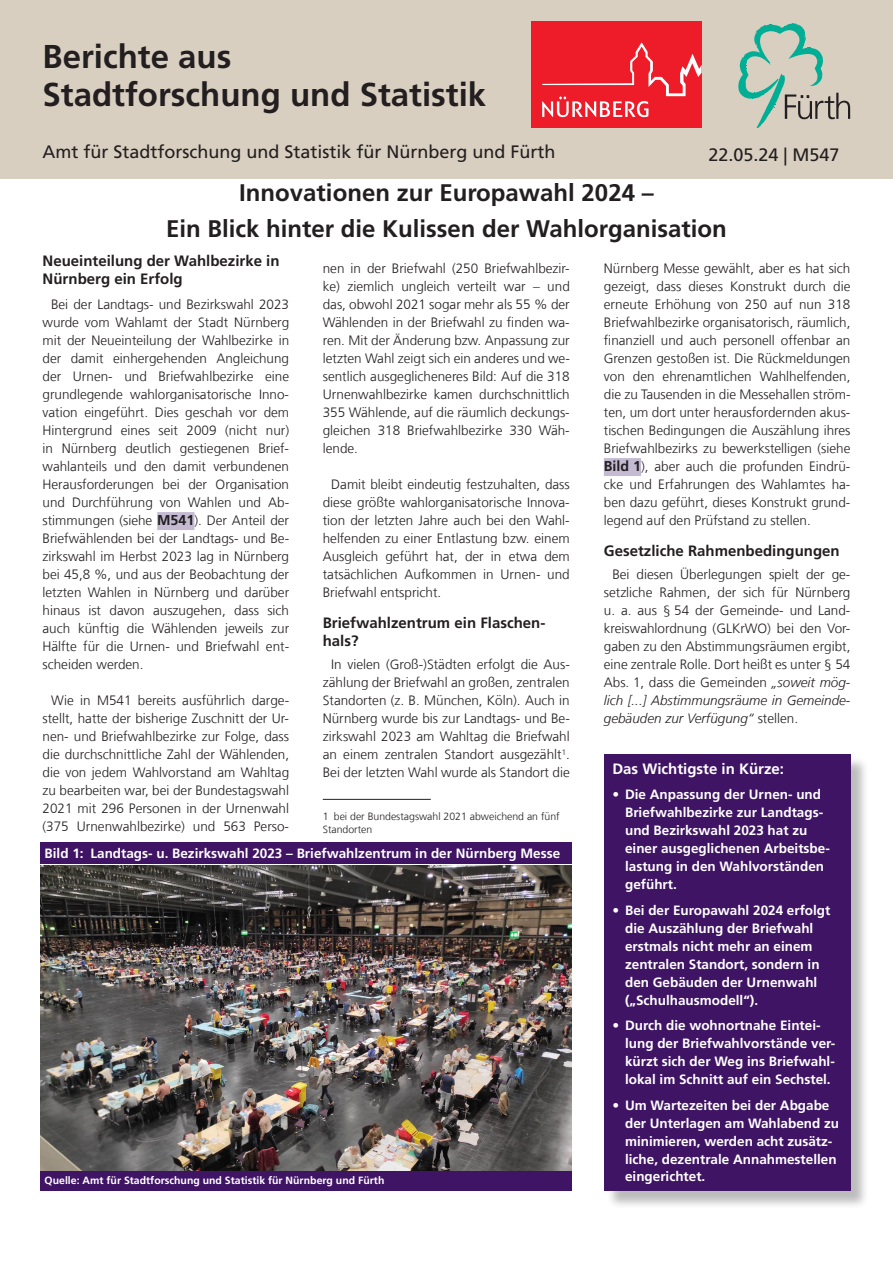
<style>
.page{position:relative;width:893px;height:1263px;background:#fff}
.page>*{position:absolute;margin:0;border:0;box-sizing:border-box;transform-origin:0 0}
.t1{font:700 33px/37.5px "Frutiger LT Com";color:#231f20}
.t2{font:700 24px/36px "Frutiger LT Com";color:#231f20;text-align:center}
.t3{font:18px "Frutiger LT Com";color:#231f20}
.t4{font:700 15px/18px "Frutiger LT Com";color:#231f20}
.t5{font:700 15px "Frutiger LT Com";color:#fff}
.t6{font:300 13.5px/18px "Frutiger LT Com";color:#231f20;text-align:justify}
.t7{font:700 13.5px/18px "Frutiger LT Com";color:#fff}
.t8{font:700 10.5px "Frutiger LT Com";color:#fff}
.t9{font:300 10.5px/12.6px "Frutiger LT Com";color:#231f20}
.s1{font-weight:700;font-size:14.25px}
.s2{font-style:italic}
</style>
<div class="page">
<div style="left:0;top:0;width:893px;height:179px;background:#d9cfc1"></div>
<div style="left:531px;top:21px;width:171px;height:107px;background:#ee1c28"></div>
<svg style="left:542px;top:42px;width:160px;height:75px"></svg>
<svg style="left:738px;top:23px;width:112px;height:105px"></svg>
<div style="left:157px;top:512px;width:37px;height:18px;background:#c4bbd3"></div>
<div style="left:604px;top:458px;width:37px;height:18px;background:#c4bbd3"></div>
<hr style="left:323px;top:799px;width:108px;height:1px;background:#231f20">
<div style="left:606px;top:756px;width:263px;height:454px;background:#231f20;opacity:.3"></div>
<div style="left:604px;top:754px;width:246px;height:437px;background:#3f1464"></div>
<div style="left:40px;top:842px;width:532px;height:21px;background:#3f1464"></div>
<div style="left:40px;top:1169px;width:532px;height:22px;background:#3f1464"></div>
<img style="left:40px;top:865px;width:532px;height:305px">
<h1 class="t1" style="left:43px;top:38px;width:445px">Berichte aus<br>Stadtforschung und Statistik</h1>
<h3 class="t3" style="left:43px;top:141px;width:515px">Amt für Stadtforschung und Statistik für Nürnberg und Fürth</h3>
<h3 class="t3" style="left:708px;top:144px;width:133px">22.05.24 | M547</h3>
<h2 class="t2" style="left:166px;top:175px;width:562px">Innovationen zur Europawahl 2024 –<br>Ein Blick hinter die Kulissen der Wahlorganisation</h2>
<p class="t4" style="left:43px;top:252px;width:239px">Neueinteilung der Wahlbezirke in<br>Nürnberg ein Erfolg</p>
<p class="t6" style="left:43px;top:296px;width:248px;text-indent:9px">Bei der Landtags- und Bezirkswahl 2023 wurde vom Wahlamt der Stadt Nürnberg mit der Neueinteilung der Wahlbezirke in der damit einhergehenden Angleichung der Urnen- und Briefwahlbezirke eine grundlegende wahlorganisatorische Inno&shy;vation eingeführt. Dies geschah vor dem Hintergrund eines seit 2009 (nicht nur) in Nürnberg deutlich gestiegenen Brief&shy;wahlanteils und den damit verbundenen Herausforderungen bei der Organisation und Durchführung von Wahlen und Ab&shy;stimmungen (siehe <span class="s1">M541</span>). Der Anteil der Briefwählenden bei der Landtags- und Be&shy;zirkswahl im Herbst 2023 lag in Nürnberg bei 45,8 %, und aus der Beobachtung der letzten Wahlen in Nürnberg und darüber hinaus ist davon auszugehen, dass sich auch künftig die Wählenden jeweils zur Hälfte für die Urnen- und Briefwahl ent&shy;scheiden werden.</p>
<p class="t6" style="left:43px;top:692px;width:248px;text-indent:9px">Wie in M541 bereits ausführlich darge&shy;stellt, hatte der bisherige Zuschnitt der Ur&shy;nen- und Briefwahlbezirke zur Folge, dass die durchschnittliche Zahl der Wählenden, die von jedem Wahlvorstand am Wahltag zu bearbeiten war, bei der Bundestagswahl 2021 mit 296 Personen in der Urnenwahl (375 Urnenwahlbezirke) und 563 Perso-</p>
<p class="t6" style="left:323px;top:260px;width:249px">nen in der Briefwahl (250 Briefwahlbezir&shy;ke) ziemlich ungleich verteilt war – und das, obwohl 2021 sogar mehr als 55 % der Wählenden in der Briefwahl zu finden wa&shy;ren. Mit der Änderung bzw. Anpassung zur letzten Wahl zeigt sich ein anderes und we&shy;sentlich ausgeglicheneres Bild: Auf die 318<br>Urnenwahlbezirke kamen durchschnittlich 355 Wählende, auf die räumlich deckungs&shy;gleichen 318 Briefwahlbezirke 330 Wäh&shy;lende.</p>
<p class="t6" style="left:323px;top:476px;width:249px;text-indent:9px">Damit bleibt eindeutig festzuhalten, dass diese größte wahlorganisatorische Innova&shy;tion der letzten Jahre auch bei den Wahl&shy;helfenden zu einer Entlastung bzw. einem Ausgleich geführt hat, der in etwa dem tatsächlichen Aufkommen in Urnen- und Briefwahl entspricht.</p>
<p class="t4" style="left:323px;top:614px;width:224px">Briefwahlzentrum ein Flaschen&shy;hals?</p>
<p class="t6" style="left:323px;top:656px;width:249px;text-indent:9px">In vielen (Groß-)Städten erfolgt die Aus&shy;zählung der Briefwahl an großen, zentralen Standorten (z. B. München, Köln). Auch in Nürnberg wurde bis zur Landtags- und Be&shy;zirkswahl 2023 am Wahltag die Briefwahl an einem zentralen Standort ausgezählt<sup>1</sup>.<br>Bei der letzten Wahl wurde als Standort die</p>
<p class="t9" style="left:323px;top:811px;width:238px">1 bei der Bundestagswahl 2021 abweichend an fünf<br>Standorten</p>
<p class="t7" style="left:45px;top:844px;width:517px">Bild 1: Landtags- u. Bezirkswahl 2023 – Briefwahlzentrum in der Nürnberg Messe</p>
<p class="t8" style="left:45px;top:1174px;width:341px">Quelle: Amt für Stadtforschung und Statistik für Nürnberg und Fürth</p>
<p class="t6" style="left:604px;top:260px;width:248px">Nürnberg Messe gewählt, aber es hat sich gezeigt, dass dieses Konstrukt durch die erneute Erhöhung von 250 auf nun 318<br>Briefwahlbezirke organisatorisch, räumlich, finanziell und auch personell offenbar an Grenzen gestoßen ist. Die Rückmeldungen von den ehrenamtlichen Wahlhelfenden, die zu Tausenden in die Messehallen ström&shy;ten, um dort unter herausfordernden akus&shy;tischen Bedingungen die Auszählung ihres Briefwahlbezirks zu bewerkstelligen (siehe <span class="s1">Bild 1</span>), aber auch die profunden Eindrü&shy;cke und Erfahrungen des Wahlamtes ha&shy;ben dazu geführt, dieses Konstrukt grund&shy;legend auf den Prüfstand zu stellen.</p>
<p class="t4" style="left:604px;top:542px;width:237px">Gesetzliche Rahmenbedingungen</p>
<p class="t6" style="left:604px;top:566px;width:248px;text-indent:9px">Bei diesen Überlegungen spielt der ge&shy;setzliche Rahmen, der sich für Nürnberg u. a. aus § 54 der Gemeinde- und Land&shy;kreiswahlordnung (GLKrWO) bei den Vor&shy;gaben zu den Abstimmungsräumen ergibt, eine zentrale Rolle. Dort heißt es unter § 54<br>Abs. 1, dass die Gemeinden <span class="s2">„soweit mög&shy;lich [...] Abstimmungsräume in Gemeinde&shy;gebäuden zur Verfügung“</span> stellen.</p>
<p class="t5" style="left:612px;top:759px;width:173px">Das Wichtigste in Kürze:</p>
<p class="t7" style="left:625px;top:785px;width:206px;text-indent:-13px">• Die Anpassung der Urnen- und<br>Briefwahlbezirke zur Landtags&shy;und Bezirkswahl 2023 hat zu einer ausgeglichenen Arbeitsbe&shy;lastung in den Wahlvorständen geführt.</p>
<p class="t7" style="left:625px;top:901px;width:207px;text-indent:-13px">• Bei der Europawahl 2024 erfolgt die Auszählung der Briefwahl erstmals nicht mehr an einem zentralen Standort, sondern in den Gebäuden der Urnenwahl („Schulhausmodell“).</p>
<p class="t7" style="left:625px;top:1016px;width:212px;text-indent:-13px">• Durch die wohnortnahe Eintei&shy;lung der Briefwahlvorstände ver&shy;kürzt sich der Weg ins Briefwahl&shy;lokal im Schnitt auf ein Sechstel.</p>
<p class="t7" style="left:625px;top:1096px;width:216px;text-indent:-13px">• Um Wartezeiten bei der Abgabe der Unterlagen am Wahlabend zu minimieren, werden acht zusätz&shy;liche, dezentrale Annahmestellen eingerichtet.</p>
</div>
